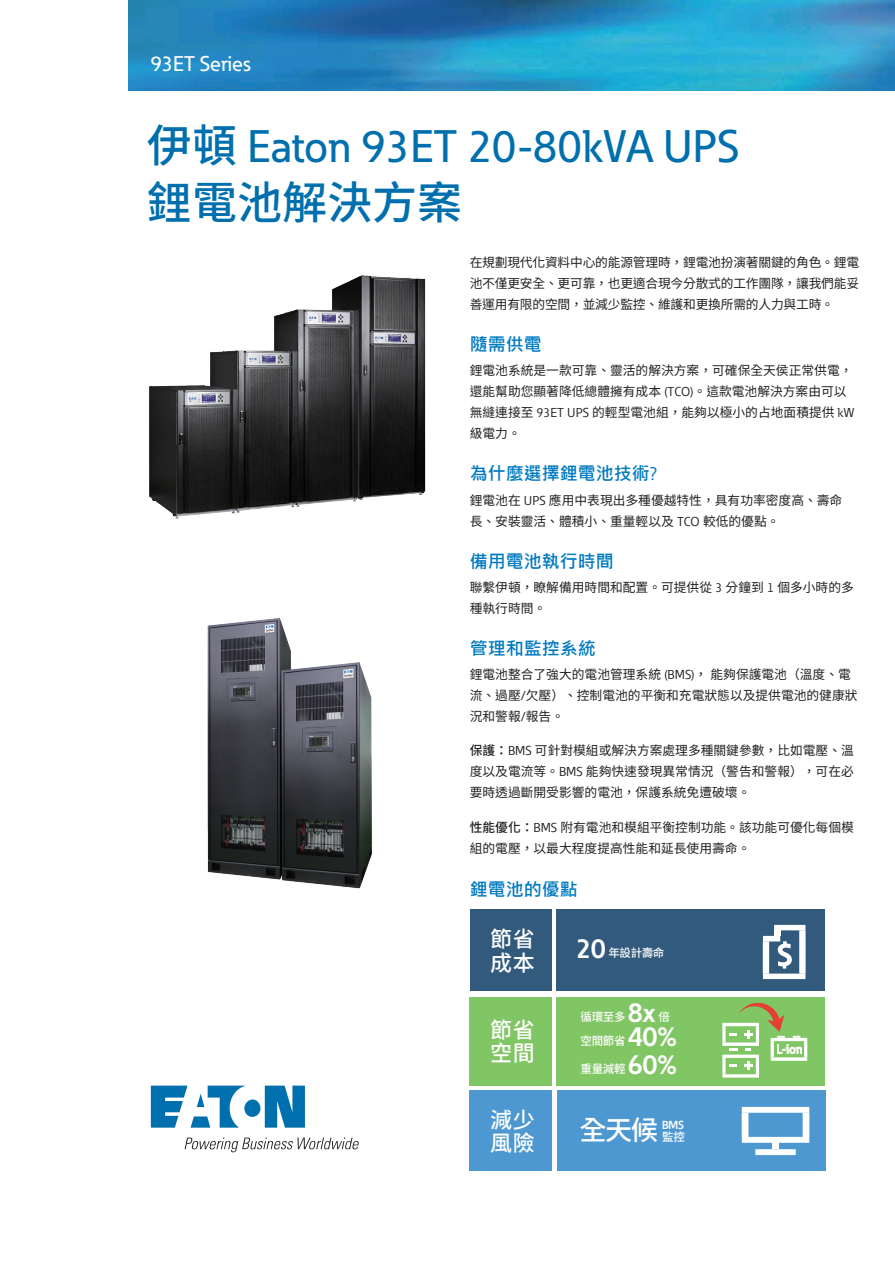
<style>
.page{position:relative;width:895px;height:1265px;background:#fff}
.page>*{position:absolute;margin:0;border:0;box-sizing:border-box;transform-origin:0 0}
.t1{font:500 45px "Eaton";color:#006fad}
.t2{font:500 45px "Noto Sans CJ Ktc";color:#006fad}
.t3{font:700 27.15px "Eaton";letter-spacing:-.015em;color:#fff}
.t4{font:500 27.15px "Source Han Sans TC";color:#fff}
.t5{font:500 22.05px/23.2px "Source Han Sans TC";letter-spacing:.02em;color:#fff}
.t6{font:500 21px "Eaton";color:#fff}
.t7{font:700 18px "Microsoft Jheng Hei";color:#007ac2}
.t8{font:12.75px/21px "Noto Sans CJ Ktc";color:#231f20}
.t9{font:500 11.55px "Source Han Sans TC";letter-spacing:-.025em;color:#fff}
.t10{font:700 11.55px "Eaton";color:#fff}
.s1{font-family:"Noto Sans CJ Ktc"}
.s2{font-family:"Eaton"}
.s3{font-family:"Eaton";font-weight:400}
.s4{font-weight:500}
</style>
<div class="page">
<img style="left:128px;top:0;width:766px;height:91px">
<svg style="left:151px;top:1085px;width:154px;height:42px"></svg>
<svg style="left:185px;top:1137px;width:174px;height:15px"></svg>
<img style="left:333px;top:275px;width:93px;height:222px">
<img style="left:149px;top:289px;width:226px;height:230px">
<img style="left:207px;top:618px;width:165px;height:271px">
<div style="left:469px;top:1090px;width:82px;height:81px;background:#4e98d1"></div>
<div style="left:557px;top:1090px;width:268px;height:81px;background:#4e98d1"></div>
<div style="left:755px;top:1149px;width:40px;height:5px;background:#fff"></div>
<div style="left:772px;top:1142px;width:6px;height:7px;background:#fff"></div>
<div style="left:741px;top:1136px;width:68px;height:6px;background:#fff"></div>
<div style="left:741px;top:1112px;width:7px;height:24px;background:#fff"></div>
<div style="left:741px;top:1106px;width:68px;height:6px;background:#fff"></div>
<div style="left:802px;top:1112px;width:7px;height:24px;background:#fff"></div>
<div style="left:469px;top:909px;width:82px;height:82px;background:#315a7d"></div>
<div style="left:556px;top:909px;width:269px;height:82px;background:#315a7d"></div>
<div style="left:762px;top:973px;width:43px;height:6px;background:#fff"></div>
<div style="left:762px;top:941px;width:7px;height:32px;background:#fff"></div>
<div style="left:762px;top:935px;width:18px;height:6px;background:#fff"></div>
<div style="left:774px;top:924px;width:31px;height:6px;background:#fff"></div>
<div style="left:799px;top:930px;width:6px;height:43px;background:#fff"></div>
<svg style="left:774px;top:930px;width:17px;height:38px"></svg>
<div style="left:469px;top:996px;width:83px;height:89px;background:#81c664"></div>
<div style="left:556px;top:996px;width:268px;height:89px;background:#81c664"></div>
<hr style="left:722px;top:1042px;width:36px;height:3px;background:#fff">
<hr style="left:722px;top:1026px;width:3px;height:16px;background:#fff">
<svg style="left:722px;top:1022px;width:7px;height:4px"></svg>
<svg style="left:755px;top:1038px;width:4px;height:4px"></svg>
<svg style="left:744px;top:1061px;width:8px;height:8px"></svg>
<svg style="left:729px;top:1064px;width:7px;height:3px"></svg>
<hr style="left:722px;top:1074px;width:36px;height:3px;background:#fff">
<hr style="left:722px;top:1057px;width:3px;height:17px;background:#fff">
<hr style="left:722px;top:1054px;width:36px;height:3px;background:#fff">
<svg style="left:755px;top:1057px;width:4px;height:17px"></svg>
<hr style="left:770px;top:1057px;width:37px;height:3px;background:#fff">
<hr style="left:770px;top:1041px;width:3px;height:16px;background:#fff">
<svg style="left:770px;top:1037px;width:37px;height:4px"></svg>
<hr style="left:804px;top:1041px;width:3px;height:16px;background:#fff">
<svg style="left:792px;top:1035px;width:8px;height:2px"></svg>
<img style="left:777px;top:1044px;width:24px;height:9px">
<svg style="left:729px;top:1002px;width:55px;height:36px"></svg>
<svg style="left:729px;top:1048px;width:8px;height:2px"></svg>
<h3 class="t6" style="left:150px;top:51px;width:102px">93ET Series</h3>
<h1 class="t1" style="left:147px;top:119px;width:593px"><span class="s1">伊頓</span> Eaton 93ET 20-80kVA UPS</h1>
<h1 class="t2" style="left:147px;top:177px;width:316px">鋰電池解決方案</h1>
<p class="t8" style="left:469px;top:252px;width:391px;text-align:justify">在規劃現代化資料中心的能源管理時，鋰電池扮演著關鍵的角色。鋰電池不僅更安全、更可靠，也更適合現今分散式的工作團隊，讓我們能妥善運用有限的空間，並減少監控、維護和更換所需的人力與工時。</p>
<h3 class="t7" style="left:469px;top:333px;width:73px">隨需供電</h3>
<p class="t8" style="left:469px;top:360px;width:386px">鋰電池系統是一款可靠、靈活的解決方案，可確保全天侯正常供電，還能幫助您顯著降低總體擁有成本 <span class="s2">(TCO)</span>。這款電池解決方案由可以無縫連接至 <span class="s2">93ET UPS</span> 的輕型電池組，能夠以極小的占地面積提供 <span class="s2">kW</span>級電力。</p>
<h3 class="t7" style="left:469px;top:462px;width:189px">為什麼選擇鋰電池技術<span class="s3">?</span></h3>
<p class="t8" style="left:469px;top:489px;width:374px">鋰電池在 <span class="s2">UPS</span> 應用中表現出多種優越特性，具有功率密度高、壽命長、安裝靈活、體積小、重量輕以及 <span class="s2">TCO</span> 較低的優點。</p>
<h3 class="t7" style="left:469px;top:549px;width:145px">備用電池執行時間</h3>
<p class="t8" style="left:469px;top:576px;width:385px">聯繫伊頓，瞭解備用時間和配置。可提供從 <span class="s2">3</span> 分鐘到 <span class="s2">1</span> 個多小時的多種執行時間。</p>
<h3 class="t7" style="left:469px;top:636px;width:127px">管理和監控系統</h3>
<p class="t8" style="left:469px;top:663px;width:389px">鋰電池整合了強大的電池管理系統 <span class="s2">(BMS)</span>，能夠保護電池（溫度、電流、過壓<span class="s2">/</span>欠壓）、控制電池的平衡和充電狀態以及提供電池的健康狀況和警報<span class="s2">/</span>報告。</p>
<p class="t8" style="left:469px;top:740px;width:385px;text-align:justify"><span class="s4">保護：</span><span class="s2">BMS</span> 可針對模組或解決方案處理多種關鍵參數，比如電壓、溫度以及電流等。<span class="s2">BMS</span> 能夠快速發現異常情況（警告和警報），可在必要時透過斷開受影響的電池，保護系統免遭破壞。</p>
<p class="t8" style="left:469px;top:816px;width:385px"><span class="s4">性能優化：</span><span class="s2">BMS</span> 附有電池和模組平衡控制功能。該功能可優化每個模組的電壓，以最大程度提高性能和延長使用壽命。</p>
<h3 class="t7" style="left:469px;top:878px;width:109px">鋰電池的優點</h3>
<h3 class="t5" style="left:490px;top:928px;width:46px">節省成本</h3>
<h3 class="t5" style="left:490px;top:1018px;width:46px">節省空間</h3>
<h3 class="t5" style="left:490px;top:1108px;width:46px">減少風險</h3>
<h2 class="t3" style="left:576px;top:931px;width:31px">20</h2>
<p class="t9" style="left:608px;top:945px;width:57px">年設計壽命</p>
<p class="t9" style="left:580px;top:1009px;width:47px">循環至多</p>
<h2 class="t3" style="left:628px;top:995px;width:29px">8x</h2>
<p class="t9" style="left:658px;top:1009px;width:13px">倍</p>
<p class="t9" style="left:580px;top:1034px;width:47px">空間節省</p>
<h2 class="t3" style="left:628px;top:1019px;width:51px">40%</h2>
<p class="t9" style="left:580px;top:1062px;width:47px">重量減輕</p>
<h2 class="t3" style="left:628px;top:1047px;width:51px">60%</h2>
<h2 class="t4" style="left:579px;top:1114px;width:80px">全天候</h2>
<p class="t10" style="left:662px;top:1117px;width:23px">BMS</p>
<p class="t9" style="left:662px;top:1130px;width:24px">監控</p>
</div>
